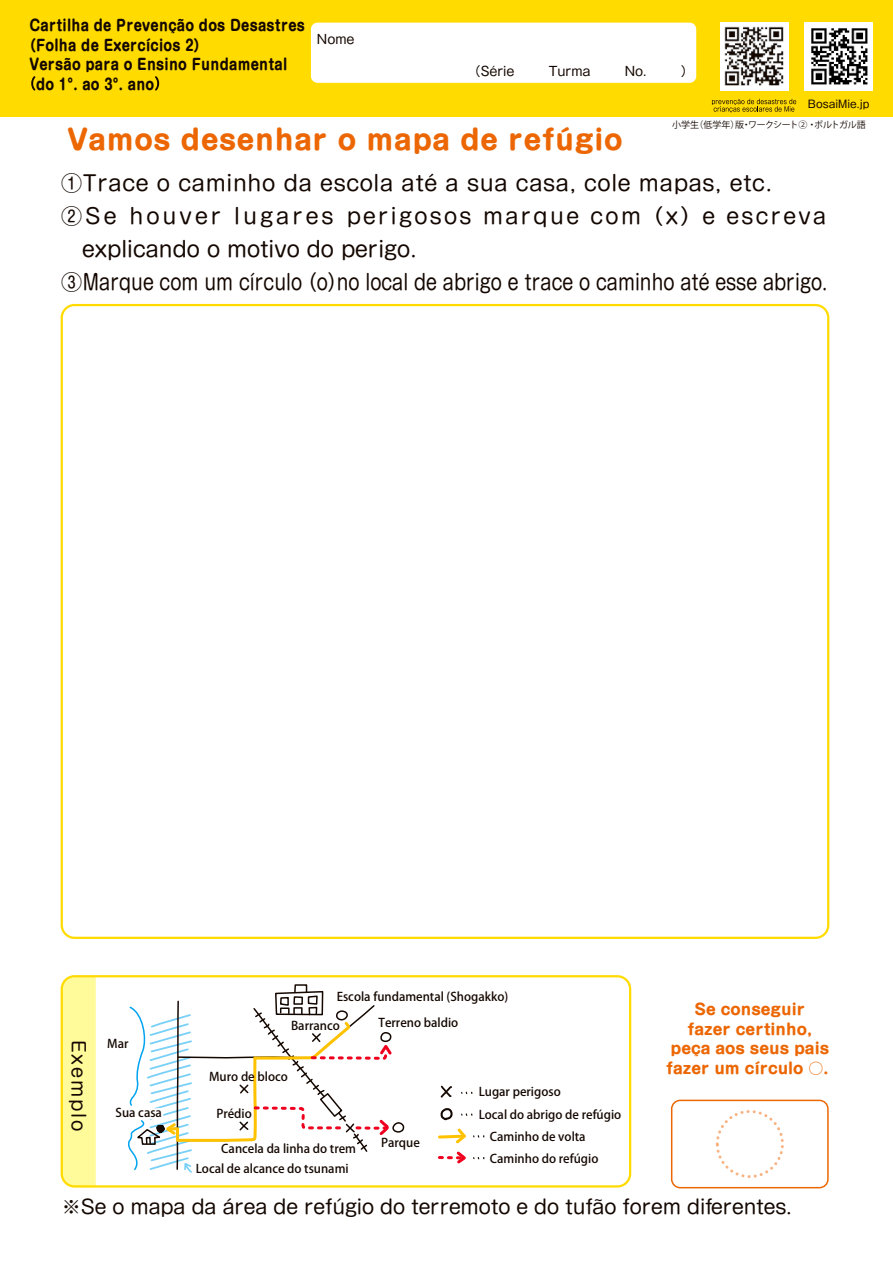
<style>
.page{position:relative;width:893px;height:1263px;background:#fff}
.page>*{position:absolute;margin:0;border:0;box-sizing:border-box;transform-origin:0 0}
.t1{font:700 27px "Shin M Go Pro";letter-spacing:.025em;color:#ec6703}
.t2{font:21px "Shin M Go Pro";color:#140700}
.t3{font:21px "Shin M Go Pro";letter-spacing:.03em;color:#140700}
.t4{font:21px "Shin M Go Pro";letter-spacing:.11em;color:#140700}
.t5{font:19.2px "Shin M Go Pro";letter-spacing:-.01em;color:#140700}
.t6{font:18px "Shin M Go Pro";letter-spacing:.1em;color:#140700}
.t7{font:700 15px "Shin M Go Pro";letter-spacing:.02em;color:#140700;scale:.85 1}
.t8{font:700 15px/19.5px "Shin M Go Pro";color:#ec6703;text-align:center}
.t9{font:12.75px "Gothic MB101 Pr 6 N";color:#140700}
.t10{font:500 12px/21.9px "Koz Go Pro";color:#140700}
.t11{font:10.65px "Gothic MB101 Pro";color:#140700}
.t12{font:9px "Koz Go Pro";letter-spacing:-.01em;color:#140700}
</style>
<div class="page">
<div style="left:62px;top:978px;width:34px;height:209px;background:#fffa9a"></div>
<svg style="left:461px;top:1113px;width:11px;height:3px"></svg>
<svg style="left:441px;top:1086px;width:11px;height:11px"></svg>
<svg style="left:441px;top:1108px;width:11px;height:12px"></svg>
<svg style="left:438px;top:1128px;width:46px;height:36px"></svg>
<div style="left:392px;top:1122px;width:12px;height:11px;border:2px solid #140700;border-radius:50%"></div>
<div style="left:294px;top:984px;width:13px;height:9px;border:2px solid #140700"></div>
<svg style="left:128px;top:990px;width:266px;height:183px"></svg>
<div style="left:61px;top:975px;width:570px;height:212px;border:2px solid #ffdb00;border-radius:13px"></div>
<div style="left:671px;top:1100px;width:158px;height:88px;border:2px solid #ec6703;border-radius:9px"></div>
<div style="left:716px;top:1110px;width:68px;height:68px;border:3px dashed #f8b383;border-radius:50%"></div>
<div style="left:0;top:0;width:893px;height:116px;background:#ffdb00"></div>
<div style="left:311px;top:23px;width:385px;height:60px;background:#fff;border-radius:7px"></div>
<img style="left:720px;top:22px;width:68px;height:68px">
<svg style="left:712px;top:99px;width:84px;height:13px"></svg>
<img style="left:805px;top:22px;width:68px;height:68px">
<svg style="left:31px;top:76px;width:4px;height:15px"></svg>
<svg style="left:155px;top:76px;width:4px;height:15px"></svg>
<p class="t7" style="left:29px;top:13px;width:326px">Cartilha de Prevenção dos Desastres</p>
<p class="t7" style="left:23px;top:33px;width:218px">（Folha de Exercícios 2）</p>
<p class="t7" style="left:29px;top:52px;width:305px">Versão para o Ensino Fundamental</p>
<p class="t7" style="left:36px;top:72px;width:141px">do 1º. ao 3º. ano</p>
<p class="t9" style="left:317px;top:29px;width:39px">Nome</p>
<p class="t9" style="left:468px;top:60px;width:227px">（Série　 　Turma　　 No.　 　）</p>
<p class="t11" style="left:808px;top:95px;width:63px">BosaiMie.jp</p>
<p class="t12" style="left:672px;top:119px;width:195px">小学生（低学年）版・ワークシート②・ポルトガル語</p>
<h1 class="t1" style="left:67px;top:118px;width:557px">Vamos desenhar o mapa de refúgio</h1>
<h2 class="t3" style="left:61px;top:166px;width:712px">①Trace o caminho da escola até a sua casa, cole mapas, etc.</h2>
<h2 class="t4" style="left:61px;top:199px;width:767px">②Se houver lugares perigosos marque com（x）e escreva</h2>
<h2 class="t2" style="left:82px;top:232px;width:336px">explicando o motivo do perigo.</h2>
<h2 class="t2" style="left:61px;top:265px;width:768px">③Marque com um círculo （o）no local de abrigo e trace o caminho até esse abrigo.</h2>
<h3 class="t6" style="left:93px;top:1040px;width:92px;rotate:90deg">Exemplo</h3>
<p class="t10" style="left:107px;top:1033px;width:23px">Mar</p>
<p class="t10" style="left:116px;top:1102px;width:48px">Sua casa</p>
<p class="t10" style="left:337px;top:986px;width:173px">Escola fundamental (Shogakko)</p>
<p class="t10" style="left:291px;top:1015px;width:50px">Barranco</p>
<p class="t10" style="left:209px;top:1066px;width:80px">Muro de bloco</p>
<p class="t10" style="left:216px;top:1103px;width:37px">Prédio</p>
<p class="t10" style="left:221px;top:1138px;width:136px">Cancela da linha do trem</p>
<p class="t10" style="left:196px;top:1158px;width:154px">Local de alcance do tsunami</p>
<p class="t10" style="left:379px;top:1012px;width:81px">Terreno baldio</p>
<p class="t10" style="left:381px;top:1132px;width:40px">Parque</p>
<p class="t10" style="left:479px;top:1081px;width:84px">Lugar perigoso</p>
<p class="t10" style="left:490px;top:1126px;width:110px">Caminho de volta<br>Caminho do refúgio</p>
<p class="t10" style="left:479px;top:1104px;width:144px">Local do abrigo de refúgio</p>
<p class="t8" style="left:666px;top:998px;width:165px">Se conseguir<br>fazer certinho, peça aos seus pais fazer um círculo ○.</p>
<h3 class="t5" style="left:62px;top:1191px;width:732px">※Se o mapa da área de refúgio do terremoto e do tufão forem diferentes.</h3>
</div>
